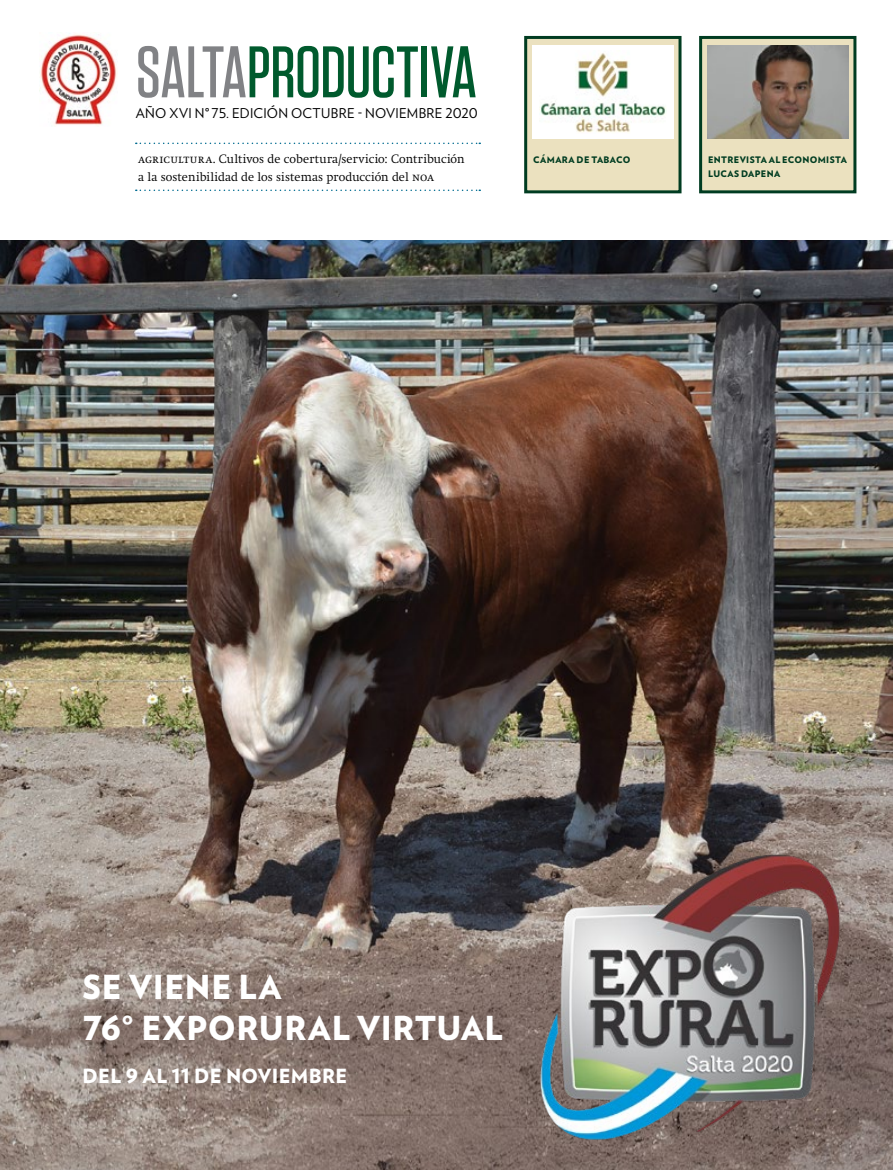
<style>
.page{position:relative;width:893px;height:1170px;background:#fff}
.page>*{position:absolute;margin:0;border:0;box-sizing:border-box;transform-origin:0 0}
.t1{font:500 72.75px "Tungsten";letter-spacing:-.01em;color:#005a2d}
.t2{font:900 33px/40.5px "Verlag";letter-spacing:.015em;color:#fff}
.t3{font:900 19.5px "Verlag";letter-spacing:.015em;color:#fff}
.t4{font:13.5px "Verlag";letter-spacing:.02em;color:#000}
.t5{font:300 12px/18px "Swift";letter-spacing:.01em;color:#000}
.t6{font:900 9px/13.5px "Verlag";letter-spacing:.04em;color:#003c21}
.s1{color:#818285}
.s2{font-family:"Swift Light SC";font-weight:400}
</style>
<div class="page">
<img style="left:0;top:240px;width:893px;height:929px">
<img style="left:39px;top:34px;width:78px;height:91px">
<svg style="left:136px;top:143px;width:344px;height:1px"></svg>
<svg style="left:136px;top:189px;width:344px;height:2px"></svg>
<div style="left:524px;top:36px;width:157px;height:157px;background:#ebe1bf;border:3px solid #003c21"></div>
<div style="left:699px;top:36px;width:157px;height:157px;background:#ebe1bf;border:3px solid #003c21"></div>
<div style="left:533px;top:46px;width:141px;height:93px;background:#fff"></div>
<img style="left:539px;top:53px;width:127px;height:80px">
<img style="left:533px;top:847px;width:322px;height:299px">
<img style="left:708px;top:46px;width:141px;height:93px">
<h1 class="t1" style="left:136px;top:34px;width:343px"><span class="s1">SALTA</span>PRODUCTIVA</h1>
<p class="t4" style="left:136px;top:103px;width:343px">AÑO XVI N° 75. EDICIÓN OCTUBRE - NOVIEMBRE 2020</p>
<p class="t5" style="left:138px;top:149px;width:328px"><span class="s2">agricultura</span>. Cultivos de cobertura/servicio: Contribución a la sostenibilidad de los sistemas producción del <span class="s2">noa</span></p>
<p class="t6" style="left:533px;top:152px;width:99px">CÁMARA DE TABACO</p>
<p class="t6" style="left:708px;top:152px;width:140px">ENTREVISTA AL ECONOMISTA<br>LUCAS DAPENA</p>
<h2 class="t2" style="left:82px;top:964px;width:422px">SE VIENE LA<br>76° EXPORURAL VIRTUAL</h2>
<h3 class="t3" style="left:82px;top:1059px;width:266px">DEL 9 AL 11 DE NOVIEMBRE</h3>
</div>
